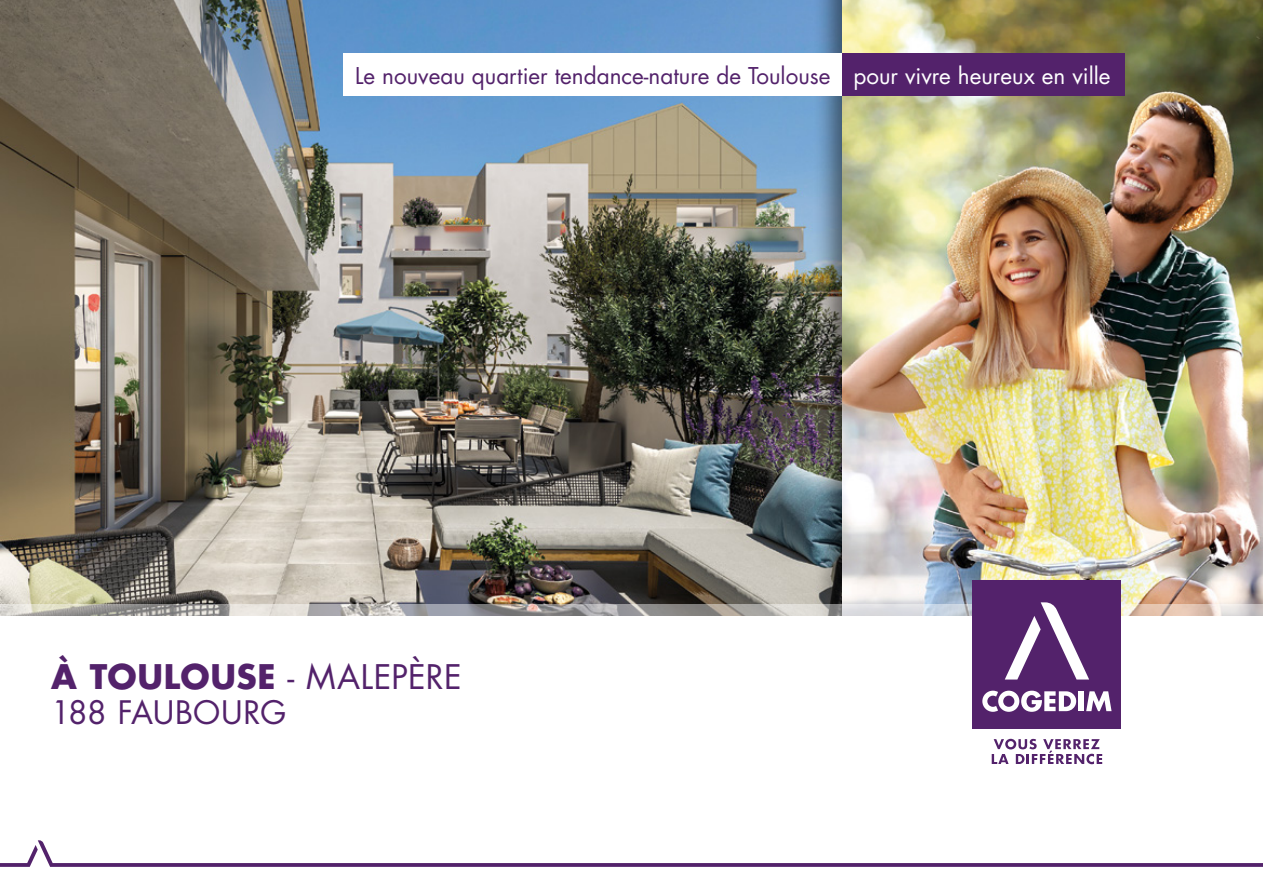
<style>
.page{position:relative;width:1263px;height:893px;background:#fff}
.page>*{position:absolute;margin:0;border:0;box-sizing:border-box;transform-origin:0 0}
.t1{font:700 33px "Futura Std";letter-spacing:.02em;color:#53226b}
.t2{font:31.5px "Futura Std";color:#53226b}
.t3{font:22.5px "Futura Std";color:#53226b}
.s1{color:#fff}
.s2{font-weight:400}
</style>
<div class="page">
<img style="left:0;top:0;width:812px;height:604px">
<div style="left:812px;top:0;width:451px;height:637px;background:#000;opacity:.5"></div>
<div style="left:344px;top:54px;width:498px;height:42px;background:#fff"></div>
<div style="left:842px;top:54px;width:282px;height:42px;background:#53226b"></div>
<div style="left:0;top:617px;width:1263px;height:130px;background:#fff"></div>
<svg style="left:0;top:604px;width:1263px;height:13px;background:#bebab8"></svg>
<svg style="left:992px;top:739px;width:110px;height:25px"></svg>
<div style="left:972px;top:580px;width:149px;height:149px;background:#53226b"></div>
<div style="left:1078px;top:691px;width:6px;height:20px;background:#fff"></div>
<svg style="left:1086px;top:691px;width:25px;height:20px"></svg>
<svg style="left:982px;top:691px;width:94px;height:21px"></svg>
<svg style="left:1005px;top:602px;width:84px;height:77px"></svg>
<svg style="left:0;top:840px;width:1263px;height:27px"></svg>
<p class="t3" style="left:355px;top:62px;width:757px">Le nouveau quartier tendance-nature de Toulouse <span class="s1">pour vivre heureux en ville</span></p>
<h1 class="t1" style="left:51px;top:655px;width:412px">À TOULOUSE <span class="s2">- MALEPÈRE</span></h1>
<h2 class="t2" style="left:51px;top:692px;width:237px">188 FAUBOURG</h2>
</div>
